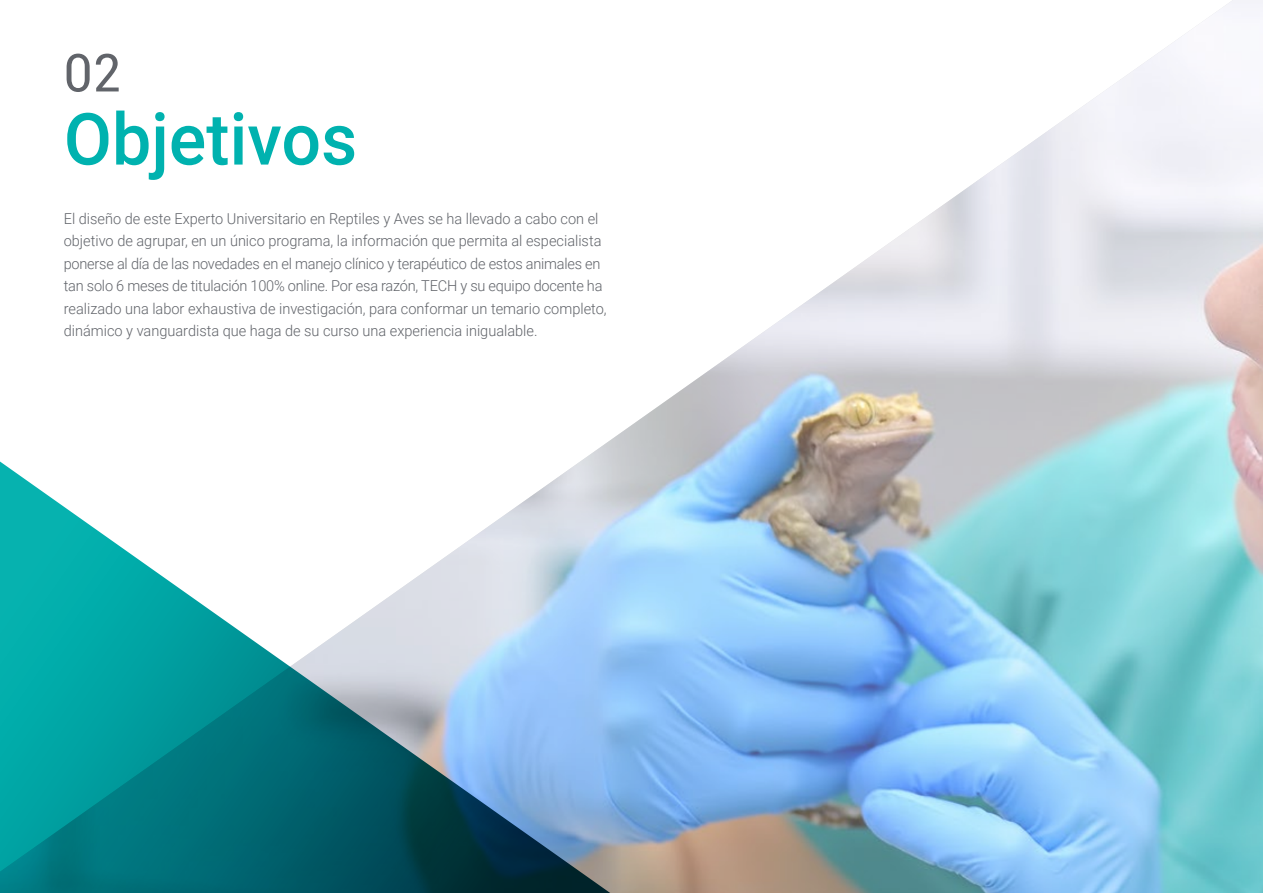
<style>
.page{position:relative;width:1263px;height:893px;background:#fff}
.page>*{position:absolute;margin:0;border:0;box-sizing:border-box;transform-origin:0 0}
.t1{font:500 72px "Roboto";color:#00b2af}
.t2{font:52.5px "Roboto";color:#61646a}
.t3{font:300 15px/22.5px "Roboto";color:#61646a}
</style>
<div class="page">
<img style="left:602px;top:0;width:661px;height:893px">
<svg style="left:0;top:446px;width:640px;height:447px"></svg>
<h2 class="t2" style="left:64px;top:36px;width:59px">02</h2>
<h1 class="t1" style="left:64px;top:89px;width:295px">Objetivos</h1>
<p class="t3" style="left:64px;top:207px;width:544px">El diseño de este Experto Universitario en Reptiles y Aves se ha llevado a cabo con el objetivo de agrupar, en un único programa, la información que permita al especialista ponerse al día de las novedades en el manejo clínico y terapéutico de estos animales en tan solo 6 meses de titulación 100% online. Por esa razón, TECH y su equipo docente ha realizado una labor exhaustiva de investigación, para conformar un temario completo, dinámico y vanguardista que haga de su curso una experiencia inigualable.</p>
</div>
